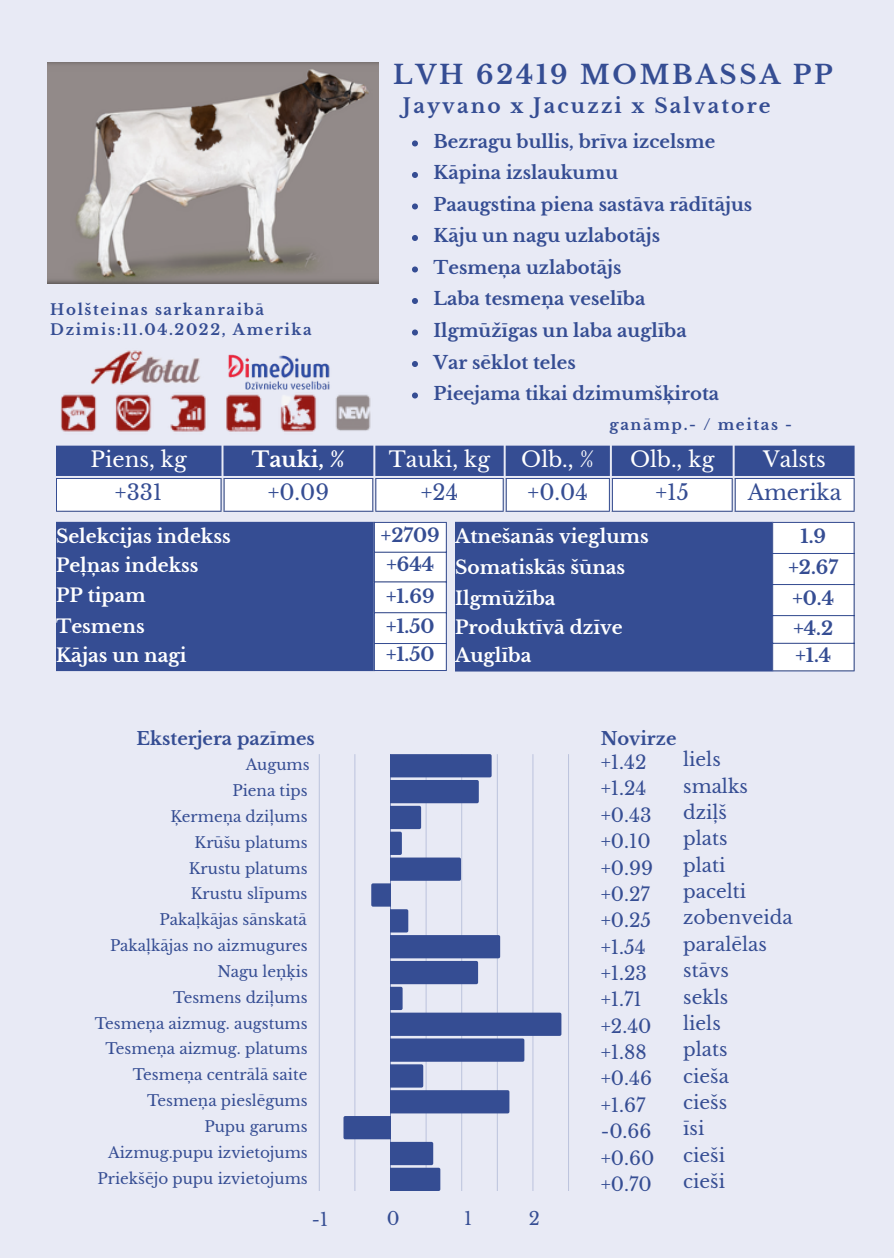
<style>
.page{position:relative;width:894px;height:1258px;background:#fff}
.page>*{position:absolute;margin:0;border:0;box-sizing:border-box;transform-origin:0 0}
.t1{font:700 25.8px "Libre Baskerville";letter-spacing:.11em;color:#354d93}
.t2{font:21.3px "Libre Baskerville";color:#fff}
.t3{font:21.3px "Libre Baskerville";color:#354d93}
.t4{font:700 21.3px "Libre Baskerville";color:#fff}
.t5{font:700 20.1px "Libre Baskerville";letter-spacing:.11em;color:#354d93}
.t6{font:18.6px/26.4px "Libre Baskerville";color:#354d93}
.t7{font:700 18.6px "Libre Baskerville";color:#fff}
.t8{font:700 18.6px "Libre Baskerville";color:#354d93}
.t9{font:700 18px "Libre Baskerville";color:#354d93}
.t10{font:18px "Libre Baskerville";color:#354d93}
.t11{font:15px/25.8px "Libre Baskerville";color:#354d93;text-align:right}
.t12{font:700 15px "Libre Baskerville";letter-spacing:.11em;color:#354d93}
</style>
<div class="page">
<div style="left:0;top:0;width:893px;height:1258px;background:#e8eaf5"></div>
<svg style="left:56px;top:446px;width:798px;height:66px;background:#9ea9cb"></svg>
<hr style="left:56px;top:479px;width:1px;height:32px;background:#354d93">
<hr style="left:220px;top:479px;width:1px;height:32px;background:#354d93">
<hr style="left:56px;top:478px;width:165px;height:1px;background:#354d93">
<hr style="left:56px;top:511px;width:165px;height:1px;background:#354d93">
<hr style="left:223px;top:479px;width:1px;height:32px;background:#354d93">
<hr style="left:372px;top:479px;width:1px;height:32px;background:#354d93">
<hr style="left:223px;top:478px;width:150px;height:1px;background:#354d93">
<hr style="left:223px;top:511px;width:150px;height:1px;background:#354d93">
<hr style="left:375px;top:479px;width:1px;height:32px;background:#354d93">
<hr style="left:502px;top:479px;width:1px;height:32px;background:#354d93">
<hr style="left:375px;top:478px;width:128px;height:1px;background:#354d93">
<hr style="left:375px;top:511px;width:128px;height:1px;background:#354d93">
<hr style="left:505px;top:479px;width:1px;height:32px;background:#354d93">
<hr style="left:608px;top:479px;width:1px;height:32px;background:#354d93">
<hr style="left:505px;top:478px;width:104px;height:1px;background:#354d93">
<hr style="left:505px;top:511px;width:104px;height:1px;background:#354d93">
<hr style="left:611px;top:479px;width:1px;height:32px;background:#354d93">
<hr style="left:731px;top:479px;width:1px;height:32px;background:#354d93">
<hr style="left:611px;top:478px;width:121px;height:1px;background:#354d93">
<hr style="left:611px;top:511px;width:121px;height:1px;background:#354d93">
<hr style="left:734px;top:479px;width:1px;height:32px;background:#354d93">
<hr style="left:853px;top:479px;width:1px;height:32px;background:#354d93">
<hr style="left:734px;top:478px;width:120px;height:1px;background:#354d93">
<hr style="left:734px;top:511px;width:120px;height:1px;background:#354d93">
<img style="left:228px;top:354px;width:102px;height:36px">
<hr style="left:319px;top:754px;width:1px;height:437px;background:#c4cbe1">
<hr style="left:568px;top:754px;width:1px;height:437px;background:#bdc4dd">
<svg style="left:343px;top:754px;width:218px;height:437px"></svg>
<div style="left:56px;top:522px;width:317px;height:149px;background:#354d93"></div>
<div style="left:373px;top:522px;width:74px;height:149px;background:#fff"></div>
<hr style="left:374px;top:523px;width:1px;height:147px;background:#354d93">
<hr style="left:445px;top:523px;width:1px;height:147px;background:#354d93">
<hr style="left:374px;top:522px;width:72px;height:1px;background:#354d93">
<hr style="left:374px;top:552px;width:72px;height:1px;background:#354d93">
<hr style="left:374px;top:581px;width:72px;height:1px;background:#354d93">
<hr style="left:374px;top:612px;width:72px;height:1px;background:#354d93">
<hr style="left:374px;top:643px;width:72px;height:1px;background:#354d93">
<hr style="left:374px;top:670px;width:72px;height:1px;background:#354d93">
<div style="left:455px;top:522px;width:316px;height:149px;background:#354d93"></div>
<div style="left:771px;top:522px;width:82px;height:149px;background:#fff"></div>
<hr style="left:772px;top:523px;width:1px;height:147px;background:#354d93">
<hr style="left:853px;top:523px;width:1px;height:147px;background:#354d93">
<hr style="left:772px;top:522px;width:82px;height:1px;background:#354d93">
<hr style="left:772px;top:553px;width:82px;height:1px;background:#354d93">
<hr style="left:772px;top:584px;width:82px;height:1px;background:#354d93">
<hr style="left:772px;top:615px;width:82px;height:1px;background:#354d93">
<hr style="left:772px;top:643px;width:82px;height:1px;background:#354d93">
<hr style="left:772px;top:670px;width:82px;height:1px;background:#354d93">
<img style="left:90px;top:350px;width:111px;height:35px">
<img style="left:47px;top:62px;width:331px;height:221px">
<img style="left:60px;top:394px;width:311px;height:38px">
<svg style="left:412px;top:140px;width:6px;height:6px"></svg>
<svg style="left:412px;top:172px;width:6px;height:6px"></svg>
<svg style="left:412px;top:203px;width:6px;height:6px"></svg>
<svg style="left:412px;top:235px;width:6px;height:6px"></svg>
<svg style="left:412px;top:266px;width:6px;height:6px"></svg>
<svg style="left:412px;top:298px;width:6px;height:6px"></svg>
<svg style="left:412px;top:329px;width:6px;height:6px"></svg>
<svg style="left:412px;top:361px;width:6px;height:6px"></svg>
<svg style="left:412px;top:392px;width:6px;height:6px"></svg>
<p class="t12" style="left:50px;top:301px;width:215px">Holšteinas sarkanraibā</p>
<p class="t12" style="left:50px;top:321px;width:263px">Dzimis:11.04.2022, Amerika</p>
<p class="t1" style="left:393px;top:59px;width:441px">LVH 62419 MOMBASSA PP</p>
<p class="t5" style="left:403px;top:93px;width:369px">Jayvano x Jacuzzi x Salvatore</p>
<p class="t9" style="left:433px;top:130px;width:283px">Bezragu bullis, brīva izcelsme</p>
<p class="t9" style="left:433px;top:162px;width:186px">Kāpina izslaukumu</p>
<p class="t9" style="left:433px;top:193px;width:320px">Paaugstina piena sastāva rādītājus</p>
<p class="t9" style="left:433px;top:225px;width:228px">Kāju un nagu uzlabotājs</p>
<p class="t9" style="left:433px;top:256px;width:189px">Tesmeņa uzlabotājs</p>
<p class="t9" style="left:433px;top:288px;width:213px">Laba tesmeņa veselība</p>
<p class="t9" style="left:433px;top:319px;width:255px">Ilgmūžīgas un laba auglība</p>
<p class="t9" style="left:433px;top:351px;width:144px">Var sēklot teles</p>
<p class="t9" style="left:433px;top:382px;width:287px">Pieejama tikai dzimumšķirota</p>
<p class="t12" style="left:609px;top:415px;width:184px">ganāmp.- / meitas -</p>
<p class="t2" style="left:91px;top:446px;width:98px">Piens, kg</p>
<p class="t4" style="left:252px;top:446px;width:95px">Tauki, %</p>
<p class="t2" style="left:389px;top:446px;width:103px">Tauki, kg</p>
<p class="t2" style="left:521px;top:446px;width:74px">Olb., %</p>
<p class="t2" style="left:629px;top:446px;width:86px">Olb., kg</p>
<p class="t2" style="left:763px;top:446px;width:64px">Valsts</p>
<h1 class="t3" style="left:115px;top:479px;width:49px">+331</h1>
<h2 class="t3" style="left:267px;top:479px;width:63px">+0.09</h2>
<p class="t3" style="left:421px;top:479px;width:39px">+24</p>
<p class="t3" style="left:527px;top:479px;width:62px">+0.04</p>
<p class="t3" style="left:655px;top:479px;width:35px">+15</p>
<p class="t3" style="left:747px;top:479px;width:95px">Amerika</p>
<p class="t7" style="left:56px;top:524px;width:176px">Selekcijas indekss</p>
<p class="t8" style="left:381px;top:523px;width:60px">+2709</p>
<p class="t7" style="left:56px;top:554px;width:144px">Peļņas indekss</p>
<p class="t8" style="left:386px;top:553px;width:49px">+644</p>
<p class="t7" style="left:56px;top:584px;width:91px">PP tipam</p>
<p class="t8" style="left:386px;top:584px;width:50px">+1.69</p>
<p class="t7" style="left:56px;top:615px;width:90px">Tesmens</p>
<p class="t8" style="left:386px;top:615px;width:50px">+1.50</p>
<p class="t7" style="left:56px;top:644px;width:132px">Kājas un nagi</p>
<p class="t8" style="left:386px;top:643px;width:50px">+1.50</p>
<p class="t7" style="left:455px;top:524px;width:195px">Atnešanās vieglums</p>
<p class="t8" style="left:800px;top:525px;width:27px">1.9</p>
<p class="t7" style="left:455px;top:555px;width:171px">Somatiskās šūnas</p>
<p class="t8" style="left:788px;top:556px;width:51px">+2.67</p>
<p class="t7" style="left:455px;top:587px;width:102px">Ilgmūžība</p>
<p class="t8" style="left:792px;top:587px;width:43px">+0.4</p>
<p class="t7" style="left:455px;top:616px;width:169px">Produktīvā dzīve</p>
<p class="t8" style="left:793px;top:617px;width:41px">+4.2</p>
<p class="t7" style="left:455px;top:644px;width:78px">Auglība</p>
<p class="t8" style="left:795px;top:644px;width:37px">+1.4</p>
<h4 class="t9" style="left:137px;top:727px;width:180px">Eksterjera pazīmes</h4>
<h4 class="t9" style="left:600px;top:727px;width:77px">Novirze</h4>
<h3 class="t6" style="left:683px;top:746px;width:111px">liels<br>smalks dziļš<br>plats<br>plati pacelti zobenveida paralēlas stāvs<br>sekls<br>liels<br>plats<br>cieša<br>ciešs<br>īsi<br>cieši<br>cieši</h3>
<p class="t6" style="left:600px;top:749px;width:55px">+1.42 +1.24 +0.43 +0.10 +0.99 +0.27 +0.25 +1.54 +1.23 +1.71 +2.40 +1.88 +0.46 +1.67 -0.66 +0.60 +0.70</p>
<p class="t11" style="left:95px;top:752px;width:216px">Augums<br>Piena tips<br>Ķermeņa dziļums<br>Krūšu platums<br>Krustu platums<br>Krustu slīpums<br>Pakaļkājas sānskatā<br>Pakaļkājas no aizmugures<br>Nagu leņķis<br>Tesmens dziļums<br>Tesmeņa aizmug. augstums<br>Tesmeņa aizmug. platums<br>Tesmeņa centrālā saite<br>Tesmeņa pieslēgums<br>Pupu garums<br>Aizmug.pupu izvietojums<br>Priekšējo pupu izvietojums</p>
<p class="t11" style="left:290px;top:1221px;width:37px;rotate:-45deg">-100</p>
<h3 class="t10" style="left:387px;top:1207px;width:14px">0</h3>
<p class="t10" style="left:464px;top:1207px;width:10px">1</p>
<h5 class="t10" style="left:529px;top:1207px;width:13px">2</h5>
</div>
